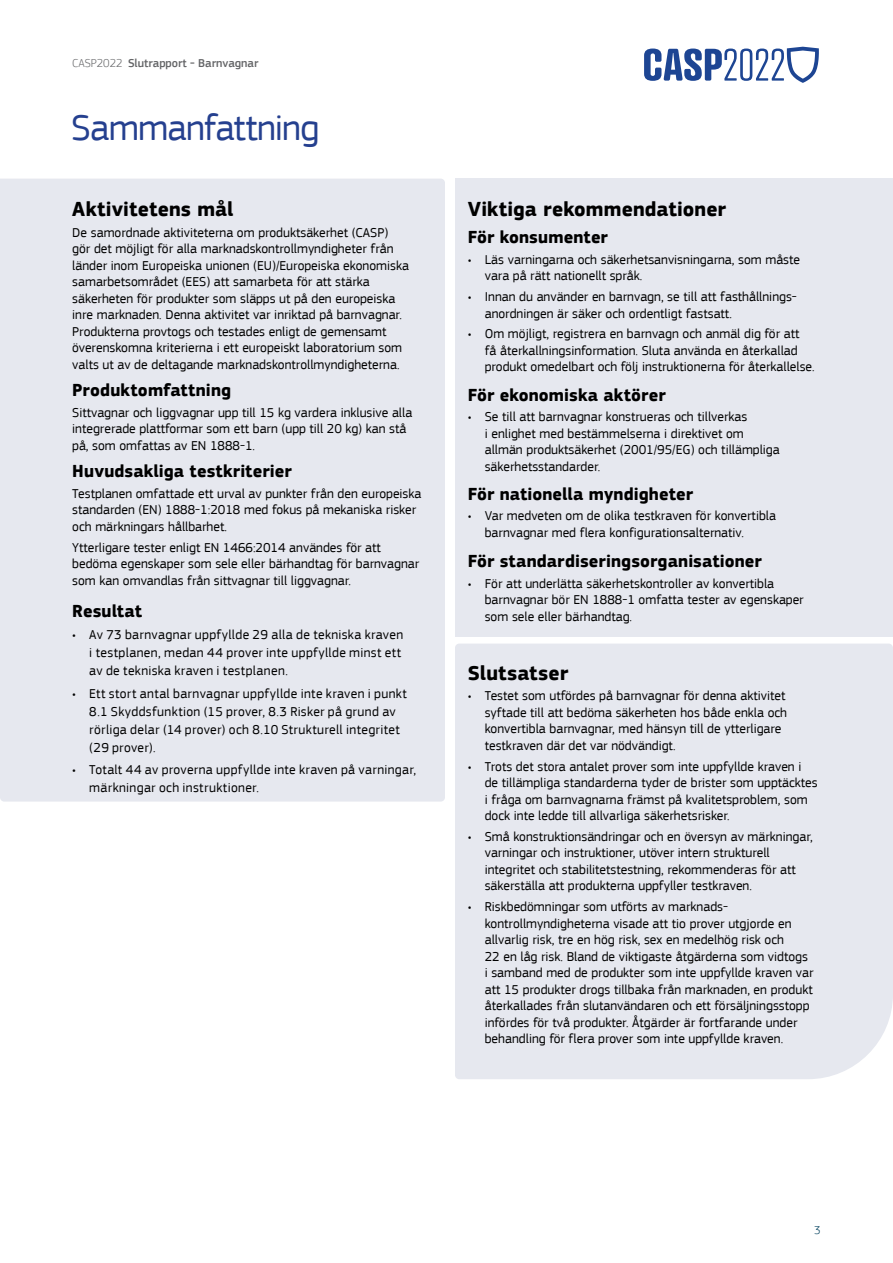
<style>
.page{position:relative;width:893px;height:1263px;background:#fff}
.page>*{position:absolute;margin:0;border:0;box-sizing:border-box;transform-origin:0 0}
.t1{font:37.5px "EC Square Sans Pro";letter-spacing:-.025em;color:#25408f}
.t2{font:700 21px "EC Square Sans Pro";letter-spacing:.005em;color:#000}
.t3{font:700 18px "EC Square Sans Pro";letter-spacing:.005em;color:#000}
.t4{font:13.5px/16.5px "EC Square Sans Pro";color:#000}
.t5{font:13.5px/18px "EC Square Sans Pro";letter-spacing:.025em;color:#000}
.t6{font:500 12px "EC Square Sans Pro";color:#636466}
.t7{font:300 12px "EC Square Sans Pro";color:#02405d}
.s1{font-weight:300}
</style>
<div class="page">
<svg style="left:644px;top:47px;width:175px;height:36px"></svg>
<div style="left:0;top:179px;width:445px;height:622px;background:#e6e8ef"></div>
<div style="left:455px;top:179px;width:438px;height:458px;background:#e6e8ef"></div>
<div style="left:455px;top:644px;width:438px;height:435px;background:#e6e8ef"></div>
<p class="t6" style="left:72px;top:56px;width:188px"><span class="s1">CASP2022</span> Slutrapport - Barnvagnar</p>
<h1 class="t1" style="left:71px;top:105px;width:250px">Sammanfattning</h1>
<h2 class="t2" style="left:72px;top:196px;width:163px">Aktivitetens mål</h2>
<p class="t4" style="left:72px;top:224px;width:338px">De samordnade aktiviteterna om produktsäkerhet (CASP) gör det möjligt för alla marknadskontrollmyndigheter från länder inom Europeiska unionen (EU)/Europeiska ekonomiska samarbetsområdet (EES) att samarbeta för att stärka säkerheten för produkter som släpps ut på den europeiska inre marknaden. Denna aktivitet var inriktad på barnvagnar.<br>Produkterna provtogs och testades enligt de gemensamt överenskomna kriterierna i ett europeiskt laboratorium som valts ut av de deltagande marknadskontrollmyndigheterna.</p>
<h3 class="t3" style="left:72px;top:379px;width:160px">Produktomfattning</h3>
<p class="t4" style="left:72px;top:404px;width:342px">Sittvagnar och liggvagnar upp till 15 kg vardera inklusive alla integrerade plattformar som ett barn (upp till 20 kg) kan stå på, som omfattas av EN 1888-1.</p>
<h3 class="t3" style="left:72px;top:460px;width:221px">Huvudsakliga testkriterier</h3>
<p class="t4" style="left:72px;top:485px;width:351px">Testplanen omfattade ett urval av punkter från den europeiska standarden (EN) 1888-1:2018 med fokus på mekaniska risker och märkningars hållbarhet.</p>
<p class="t4" style="left:72px;top:539px;width:348px">Ytterligare tester enligt EN 1466:2014 användes för att bedöma egenskaper som sele eller bärhandtag för barnvagnar som kan omvandlas från sittvagnar till liggvagnar.</p>
<h3 class="t3" style="left:72px;top:600px;width:71px">Resultat</h3>
<p class="t5" style="left:89px;top:626px;width:315px;text-indent:-17px">• Av 73 barnvagnar uppfyllde 29 alla de tekniska kraven i testplanen, medan 44 prover inte uppfyllde minst ett av de tekniska kraven i testplanen.</p>
<p class="t5" style="left:89px;top:684px;width:319px;text-indent:-17px">• Ett stort antal barnvagnar uppfyllde inte kraven i punkt 8.1 Skyddsfunktion (15 prover, 8.3 Risker på grund av rörliga delar (14 prover) och 8.10 Strukturell integritet (29 prover).</p>
<p class="t5" style="left:89px;top:761px;width:328px;text-indent:-17px">• Totalt 44 av proverna uppfyllde inte kraven på varningar, märkningar och instruktioner.</p>
<h2 class="t2" style="left:468px;top:196px;width:260px">Viktiga rekommendationer</h2>
<h3 class="t3" style="left:468px;top:226px;width:142px">För konsumenter</h3>
<p class="t4" style="left:485px;top:251px;width:317px;text-indent:-17px">• Läs varningarna och säkerhetsanvisningarna, som måste vara på rätt nationellt språk.</p>
<p class="t4" style="left:485px;top:288px;width:314px;text-indent:-17px">• Innan du använder en barnvagn, se till att fasthållnings&shy;anordningen är säker och ordentligt fastsatt.</p>
<p class="t4" style="left:485px;top:326px;width:331px;text-indent:-17px">• Om möjligt, registrera en barnvagn och anmäl dig för att få återkallningsinformation. Sluta använda en återkallad produkt omedelbart och följ instruktionerna för återkallelse.</p>
<h3 class="t3" style="left:468px;top:384px;width:200px">För ekonomiska aktörer</h3>
<p class="t4" style="left:485px;top:409px;width:296px;text-indent:-17px">• Se till att barnvagnar konstrueras och tillverkas<br>i enlighet med bestämmelserna i direktivet om allmän produktsäkerhet (2001/95/EG) och tillämpliga säkerhetsstandarder.</p>
<h3 class="t3" style="left:468px;top:483px;width:227px">För nationella myndigheter</h3>
<p class="t4" style="left:485px;top:508px;width:293px;text-indent:-17px">• Var medveten om de olika testkraven för konvertibla barnvagnar med flera konfigurationsalternativ.</p>
<h3 class="t3" style="left:468px;top:550px;width:296px">För standardiseringsorganisationer</h3>
<p class="t4" style="left:485px;top:575px;width:320px;text-indent:-17px">• För att underlätta säkerhetskontroller av konvertibla barnvagnar bör EN 1888-1 omfatta tester av egenskaper som sele eller bärhandtag.</p>
<h2 class="t2" style="left:468px;top:660px;width:102px">Slutsatser</h2>
<p class="t4" style="left:485px;top:688px;width:304px;text-indent:-17px">• Testet som utfördes på barnvagnar för denna aktivitet syftade till att bedöma säkerheten hos både enkla och konvertibla barnvagnar, med hänsyn till de ytterligare testkraven där det var nödvändigt.</p>
<p class="t4" style="left:485px;top:758px;width:334px;text-indent:-17px">• Trots det stora antalet prover som inte uppfyllde kraven i de tillämpliga standarderna tyder de brister som upptäcktes i fråga om barnvagnarna främst på kvalitetsproblem, som dock inte ledde till allvarliga säkerhetsrisker.</p>
<p class="t4" style="left:485px;top:828px;width:330px;text-indent:-17px">• Små konstruktionsändringar och en översyn av märkningar, varningar och instruktioner, utöver intern strukturell integritet och stabilitetstestning, rekommenderas för att säkerställa att produkterna uppfyller testkraven.</p>
<p class="t4" style="left:485px;top:898px;width:330px;text-indent:-17px">• Riskbedömningar som utförts av marknads&shy;kontrollmyndigheterna visade att tio prover utgjorde en allvarlig risk, tre en hög risk, sex en medelhög risk och<br>22 en låg risk. Bland de viktigaste åtgärderna som vidtogs i samband med de produkter som inte uppfyllde kraven var att 15 produkter drogs tillbaka från marknaden, en produkt återkallades från slutanvändaren och ett försäljningsstopp infördes för två produkter. Åtgärder är fortfarande under behandling för flera prover som inte uppfyllde kraven.</p>
<p class="t7" style="left:814px;top:1223px;width:8px">3</p>
</div>
